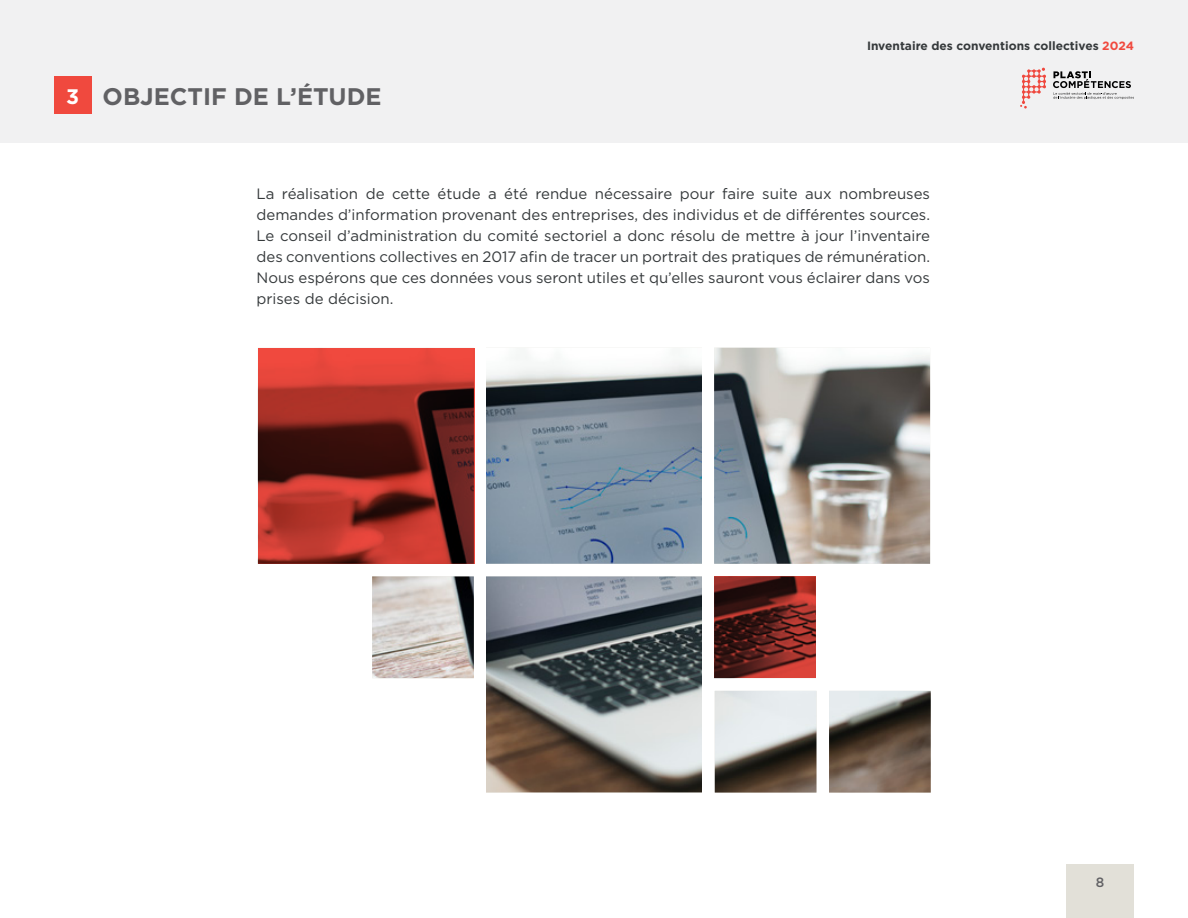
<style>
.page{position:relative;width:1188px;height:918px;background:#fff}
.page>*{position:absolute;margin:0;border:0;box-sizing:border-box;transform-origin:0 0}
.t1{font:700 24px "Gotham";color:#616164}
.t2{font:15px/21px "Gotham";color:#35393b;text-align:justify}
.t3{font:500 13.5px "Gotham";color:#616164}
.t4{font:700 12px "Gotham";color:#35393b}
.s1{font-size:21px;color:#fff}
.s2{color:#f0493e}
</style>
<div class="page">
<div style="left:0;top:0;width:1188px;height:143px;background:#f1f1f2"></div>
<div style="left:1066px;top:864px;width:68px;height:54px;background:#e2e0d8"></div>
<svg style="left:1020px;top:68px;width:26px;height:41px"></svg>
<svg style="left:1053px;top:71px;width:81px;height:28px"></svg>
<div style="left:54px;top:77px;width:37px;height:37px;background:#f0493e"></div>
<img style="left:372px;top:348px;width:559px;height:445px">
<svg style="left:258px;top:348px;width:216px;height:216px;background:#922b24"></svg>
<svg style="left:714px;top:576px;width:102px;height:102px;background:#66211d"></svg>
<h1 class="t1" style="left:66px;top:81px;width:317px"><span class="s1">3</span> OBJECTIF DE L’ÉTUDE</h1>
<p class="t4" style="left:867px;top:38px;width:268px">Inventaire des conventions collectives <span class="s2">2024</span></p>
<p class="t2" style="left:256px;top:183px;width:675px">La réalisation de cette étude a été rendue nécessaire pour faire suite aux nombreuses demandes d’information provenant des entreprises, des individus et de différentes sources.<br>Le conseil d’administration du comité sectoriel a donc résolu de mettre à jour l’inventaire des conventions collectives en 2017 afin de tracer un portrait des pratiques de rémunération.<br>Nous espérons que ces données vous seront utiles et qu’elles sauront vous éclairer dans vos prises de décision.</p>
<p class="t3" style="left:1096px;top:873px;width:10px">8</p>
</div>
